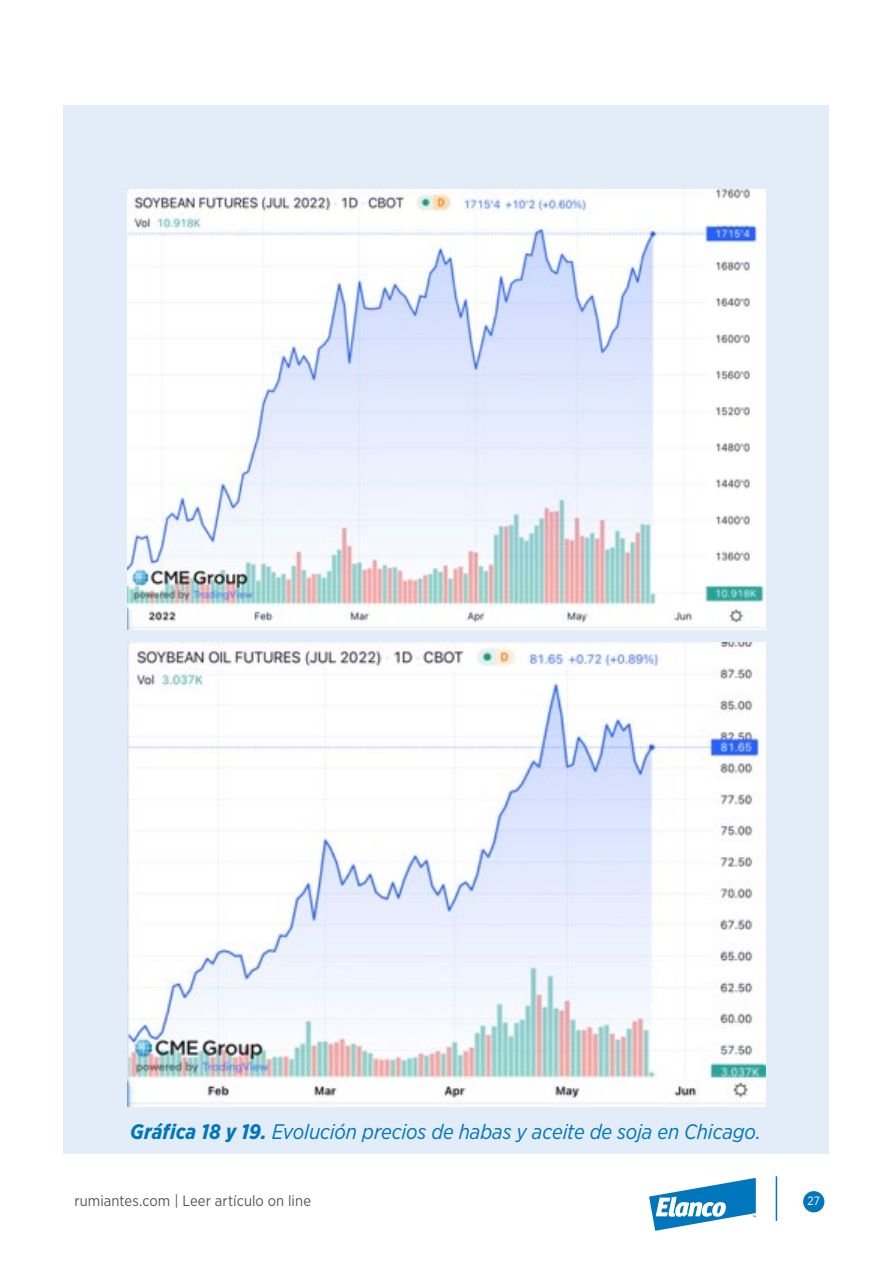
<style>
.page{position:relative;width:893px;height:1263px;background:#fff}
.page>*{position:absolute;margin:0;border:0;box-sizing:border-box;transform-origin:0 0}
.Online_txt{font:italic 21px "Gotham Narrow";letter-spacing:-.005em;color:#0076bc}
.t1{font:15px "Gotham Narrow";letter-spacing:.005em;color:#56585a}
.t2{font:12px "Gotham Narrow";color:#fff}
.s1{font-weight:700}
</style>
<div class="page">
<div style="left:64px;top:105px;width:765px;height:1048px;background:#e2edf9"></div>
<div style="left:803px;top:1191px;width:21px;height:21px;background:#0076bc;border-radius:50%"></div>
<hr style="left:776px;top:1176px;width:1px;height:45px;background:#0076bc">
<svg style="left:649px;top:1178px;width:107px;height:53px"></svg>
<img style="left:128px;top:190px;width:637px;height:439px">
<img style="left:128px;top:643px;width:637px;height:463px">
<p class="Online_txt" style="left:130px;top:1119px;width:632px"><span class="s1">Gráfica 18 y 19.</span> Evolución precios de habas y aceite de soja en Chicago.</p>
<p class="t1" style="left:74px;top:1191px;width:238px">rumiantes.com | Leer artículo on line</p>
<p class="t2" style="left:808px;top:1194px;width:14px">27</p>
</div>
